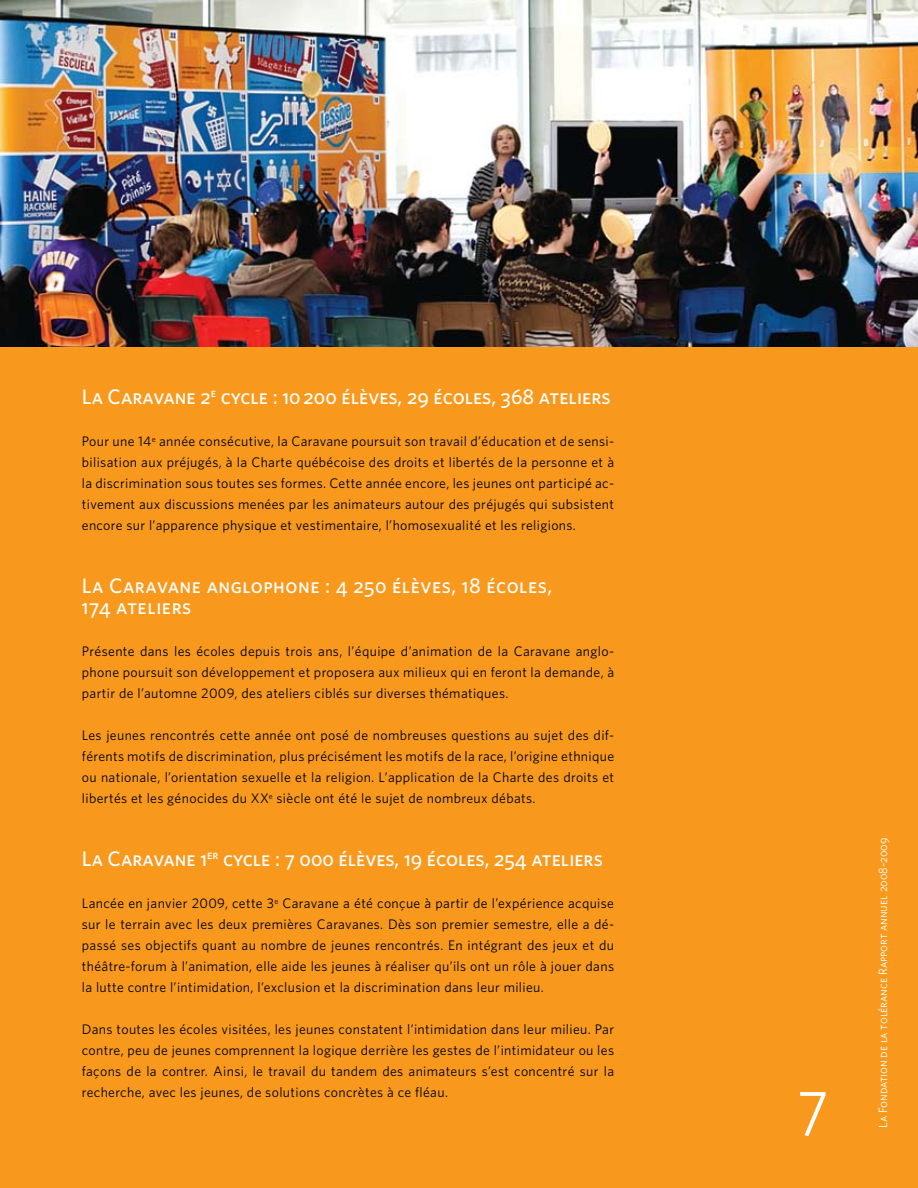
<style>
.page{position:relative;width:918px;height:1188px;background:#f8991d}
.page>*{position:absolute;margin:0;border:0;box-sizing:border-box;transform-origin:0 0}
.t1{font:63.6px "Whitney HTF Book SC";color:#fff}
.t2{font:21px "Whitney HTF Medium SC";color:#fff}
.t3{font:21px/21px "Whitney HTF Medium SC";letter-spacing:.025em;color:#fff}
.t4{font:13.8px/21px "Whitney HTF";letter-spacing:.025em;color:#000;text-align:justify}
.t5{font:12px "Whitney HTF Book SC";color:#fff}
</style>
<div class="page">
<img style="left:0;top:0;width:918px;height:346px">
<h2 class="t2" style="left:82px;top:384px;width:530px">La Caravane 2<sup>e</sup> cycle : 10 200 élèves, 29 écoles, 368 ateliers</h2>
<p class="t4" style="left:82px;top:431px;width:534px">Pour une 14<sup>e</sup> année consécutive, la Caravane poursuit son travail d’éducation et de sensi&shy;bilisation aux préjugés, à la Charte québécoise des droits et libertés de la personne et à la discrimination sous toutes ses formes. Cette année encore, les jeunes ont participé ac&shy;tivement aux discussions menées par les animateurs autour des préjugés qui subsistent encore sur l’apparence physique et vestimentaire, l’homosexualité et les religions.</p>
<h2 class="t3" style="left:82px;top:575px;width:472px">La Caravane anglophone : 4 250 élèves, 18 écoles,<br>174 ateliers</h2>
<p class="t4" style="left:82px;top:641px;width:534px">Présente dans les écoles depuis trois ans, l’équipe d’animation de la Caravane anglo&shy;phone poursuit son développement et proposera aux milieux qui en feront la demande, à partir de l’automne 2009, des ateliers ciblés sur diverses thématiques.</p>
<p class="t4" style="left:82px;top:725px;width:534px">Les jeunes rencontrés cette année ont posé de nombreuses questions au sujet des dif&shy;férents motifs de discrimination, plus précisément les motifs de la race, l’origine ethnique ou nationale, l’orientation sexuelle et la religion. L’application de la Charte des droits et libertés et les génocides du XX<sup>e</sup> siècle ont été le sujet de nombreux débats.</p>
<h2 class="t2" style="left:82px;top:846px;width:522px">La Caravane 1<sup>er</sup> cycle : 7 000 élèves, 19 écoles, 254 ateliers</h2>
<p class="t4" style="left:82px;top:893px;width:534px">Lancée en janvier 2009, cette 3<sup>e</sup> Caravane a été conçue à partir de l’expérience acquise sur le terrain avec les deux premières Caravanes. Dès son premier semestre, elle a dé&shy;passé ses objectifs quant au nombre de jeunes rencontrés. En intégrant des jeux et du théâtre-forum à l’animation, elle aide les jeunes à réaliser qu’ils ont un rôle à jouer dans la lutte contre l’intimidation, l’exclusion et la discrimination dans leur milieu.</p>
<p class="t4" style="left:82px;top:1019px;width:534px">Dans toutes les écoles visitées, les jeunes constatent l’intimidation dans leur milieu. Par contre, peu de jeunes comprennent la logique derrière les gestes de l’intimidateur ou les façons de la contrer. Ainsi, le travail du tandem des animateurs s’est concentré sur la recherche, avec les jeunes, de solutions concrètes à ce fléau.</p>
<h1 class="t1" style="left:798px;top:1065px;width:32px">7</h1>
<p class="t5" style="left:876px;top:1128px;width:292px;rotate:-90deg">La Fondation de la tolérance Rapport annuel 2008-2009</p>
</div>
